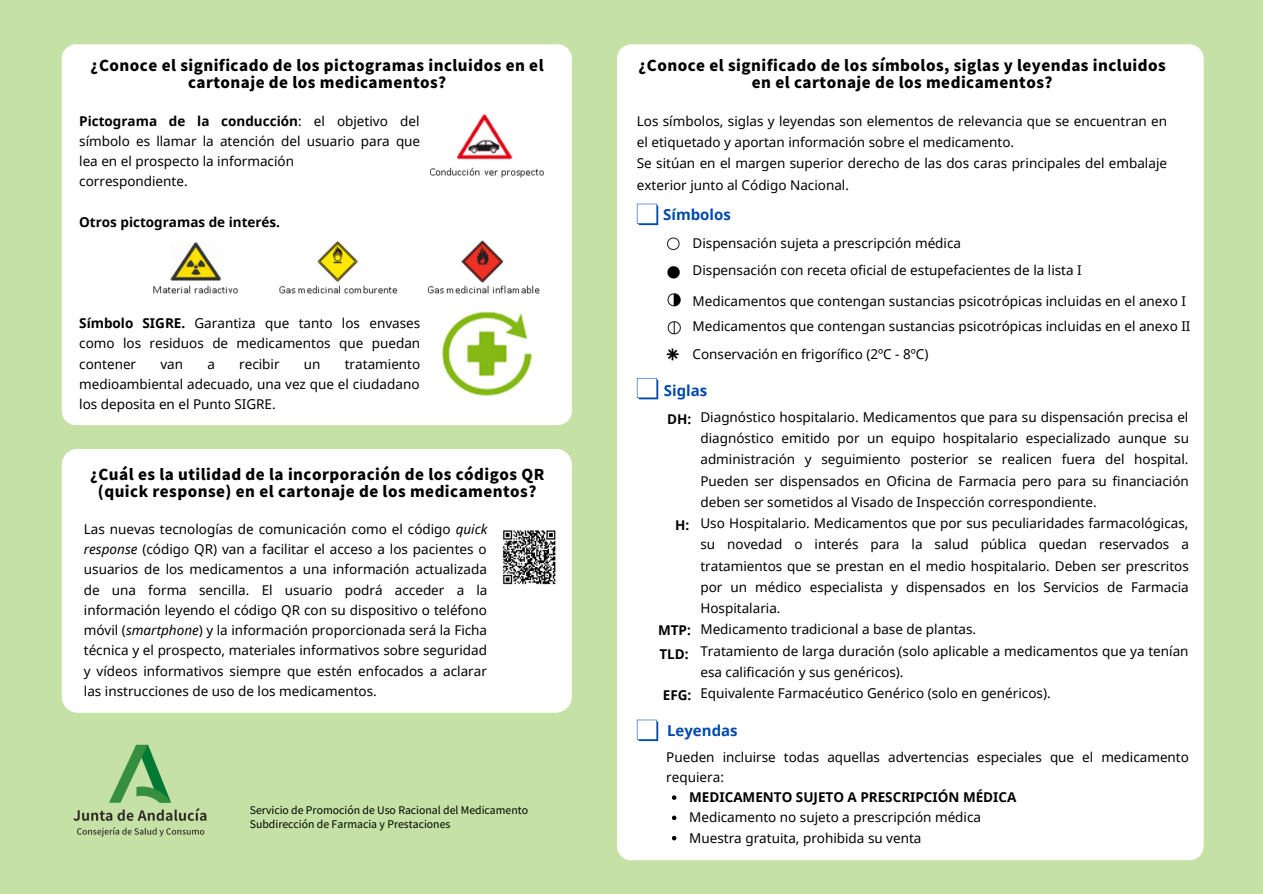
<style>
.page{position:relative;width:1263px;height:894px;background:#fff}
.page>*{position:absolute;margin:0;border:0;box-sizing:border-box;transform-origin:0 0}
.t1{font:900 15px/16.8px "Noto Sans JP";letter-spacing:.03em;color:#000;text-align:center}
.t2{font:700 15px "Noto Sans";color:#004aad}
.t3{font:13.5px/20.2px "Noto Sans";color:#000;text-align:justify}
.t4{font:700 13.5px "Noto Sans";color:#000}
.t5{font:10.5px "Noto Sans HK";color:#000}
.s1{font-weight:700}
.s2{font-style:italic}
</style>
<div class="page">
<div style="left:0;top:0;width:1263px;height:893px;background:#c5e1a5"></div>
<div style="left:617px;top:44px;width:587px;height:816px;background:#fff;border-radius:14px"></div>
<div style="left:62px;top:44px;width:510px;height:381px;background:#fff;border-radius:14px"></div>
<img style="left:442px;top:311px;width:90px;height:85px">
<img style="left:430px;top:114px;width:114px;height:64px">
<img style="left:153px;top:240px;width:387px;height:54px">
<svg style="left:637px;top:204px;width:21px;height:21px"></svg>
<img style="left:666px;top:237px;width:14px;height:42px">
<img style="left:666px;top:321px;width:15px;height:40px">
<img style="left:667px;top:293px;width:14px;height:14px">
<svg style="left:637px;top:378px;width:21px;height:21px"></svg>
<svg style="left:637px;top:719px;width:21px;height:21px"></svg>
<div style="left:62px;top:448px;width:510px;height:264px;background:#fff;border-radius:16px"></div>
<img style="left:502px;top:530px;width:53px;height:55px">
<svg style="left:672px;top:795px;width:4px;height:4px"></svg>
<svg style="left:672px;top:815px;width:4px;height:4px"></svg>
<svg style="left:672px;top:835px;width:4px;height:5px"></svg>
<img style="left:73px;top:744px;width:134px;height:93px">
<p class="t1" style="left:91px;top:56px;width:454px">¿Conoce el significado de los pictogramas incluidos en el cartonaje de los medicamentos?</p>
<p class="t1" style="left:638px;top:56px;width:529px">¿Conoce el significado de los símbolos, siglas y leyendas incluidos en el cartonaje de los medicamentos?</p>
<p class="t3" style="left:79px;top:110px;width:342px"><span class="s1">Pictograma de la conducción</span>: el objetivo del símbolo es llamar la atención del usuario para que lea en el prospecto la información</p>
<p class="t3" style="left:79px;top:171px;width:110px">correspondiente.</p>
<p class="t4" style="left:79px;top:212px;width:202px">Otros pictogramas de interés.</p>
<p class="t3" style="left:79px;top:313px;width:343px"><span class="s1">Símbolo SIGRE.</span> Garantiza que tanto los envases como los residuos de medicamentos que puedan contener</p>
<p class="t3" style="left:160px;top:353px;width:24px">van</p>
<p class="t3" style="left:207px;top:353px;width:9px">a</p>
<p class="t3" style="left:239px;top:353px;width:42px">recibir</p>
<p class="t3" style="left:304px;top:353px;width:18px">un</p>
<p class="t3" style="left:79px;top:353px;width:343px;text-indent:266px">tratamiento medioambiental adecuado, una vez que el ciudadano los deposita en el Punto SIGRE.</p>
<p class="t1" style="left:90px;top:465px;width:456px">¿Cuál es la utilidad de la incorporación de los códigos QR (quick response) en el cartonaje de los medicamentos?</p>
<p class="t3" style="left:84px;top:518px;width:405px">Las nuevas tecnologías de comunicación como el código <span class="s2">quick response</span> (código QR) van a facilitar el acceso a los pacientes o usuarios de los medicamentos a una información actualizada de una forma sencilla. El usuario podrá acceder a la información leyendo el código QR con su dispositivo o teléfono móvil (<span class="s2">smartphone</span>) y la información proporcionada será la Ficha técnica y el prospecto, materiales informativos sobre seguridad y vídeos informativos siempre que estén enfocados a aclarar las instrucciones de uso de los medicamentos.</p>
<p class="t5" style="left:250px;top:801px;width:280px">Servicio de Promoción de Uso Racional del Medicamento</p>
<p class="t5" style="left:250px;top:815px;width:202px">Subdirección de Farmacia y Prestaciones</p>
<p class="t3" style="left:637px;top:110px;width:532px;line-height:21.3px">Los símbolos, siglas y leyendas son elementos de relevancia que se encuentran en el etiquetado y aportan información sobre el medicamento.</p>
<p class="t3" style="left:637px;top:152px;width:532px;line-height:21.3px">Se sitúan en el margen superior derecho de las dos caras principales del embalaje exterior junto al Código Nacional.</p>
<p class="t2" style="left:663px;top:204px;width:69px">Símbolos</p>
<p class="t3" style="left:693px;top:232px;width:270px">Dispensación sujeta a prescripción médica</p>
<p class="t3" style="left:693px;top:260px;width:391px">Dispensación con receta oficial de estupefacientes de la lista I</p>
<p class="t3" style="left:693px;top:290px;width:495px">Medicamentos que contengan sustancias psicotrópicas incluidas en el anexo I</p>
<p class="t3" style="left:693px;top:315px;width:499px">Medicamentos que contengan sustancias psicotrópicas incluidas en el anexo II</p>
<p class="t3" style="left:693px;top:343px;width:237px">Conservación en frigorífico (2ºC - 8ºC)</p>
<p class="t2" style="left:664px;top:380px;width:45px">Siglas</p>
<p class="t3" style="left:700px;top:406px;width:490px;line-height:21.3px">Diagnóstico hospitalario. Medicamentos que para su dispensación precisa el diagnóstico emitido por un equipo hospitalario especializado aunque su administración y seguimiento posterior se realicen fuera del hospital.<br>Pueden ser dispensados en Oficina de Farmacia pero para su financiación deben ser sometidos al Visado de Inspección correspondiente.</p>
<p class="t3" style="left:700px;top:512px;width:490px;line-height:21.3px">Uso Hospitalario. Medicamentos que por sus peculiaridades farmacológicas, su novedad o interés para la salud pública quedan reservados a tratamientos que se prestan en el medio hospitalario. Deben ser prescritos por un médico especialista y dispensados en los Servicios de Farmacia Hospitalaria.</p>
<p class="t3" style="left:700px;top:619px;width:277px">Medicamento tradicional a base de plantas.</p>
<p class="t3" style="left:700px;top:639px;width:490px;line-height:21.3px">Tratamiento de larga duración (solo aplicable a medicamentos que ya tenían esa calificación y sus genéricos).</p>
<p class="t3" style="left:700px;top:682px;width:352px">Equivalente Farmacéutico Genérico (solo en genéricos).</p>
<p class="t2" style="left:667px;top:719px;width:72px">Leyendas</p>
<p class="t4" style="left:667px;top:410px;width:26px">DH:</p>
<p class="t4" style="left:675px;top:515px;width:16px">H:</p>
<p class="t4" style="left:658px;top:620px;width:34px">MTP:</p>
<p class="t4" style="left:659px;top:644px;width:31px">TLD:</p>
<p class="t4" style="left:663px;top:685px;width:30px">EFG:</p>
<p class="t3" style="left:666px;top:746px;width:524px">Pueden incluirse todas aquellas advertencias especiales que el medicamento requiera:</p>
<p class="t4" style="left:689px;top:787px;width:329px">MEDICAMENTO SUJETO A PRESCRIPCIÓN MÉDICA</p>
<p class="t3" style="left:689px;top:806px;width:293px">Medicamento no sujeto a prescripción médica</p>
<p class="t3" style="left:689px;top:827px;width:234px">Muestra gratuita, prohibida su venta</p>
</div>
